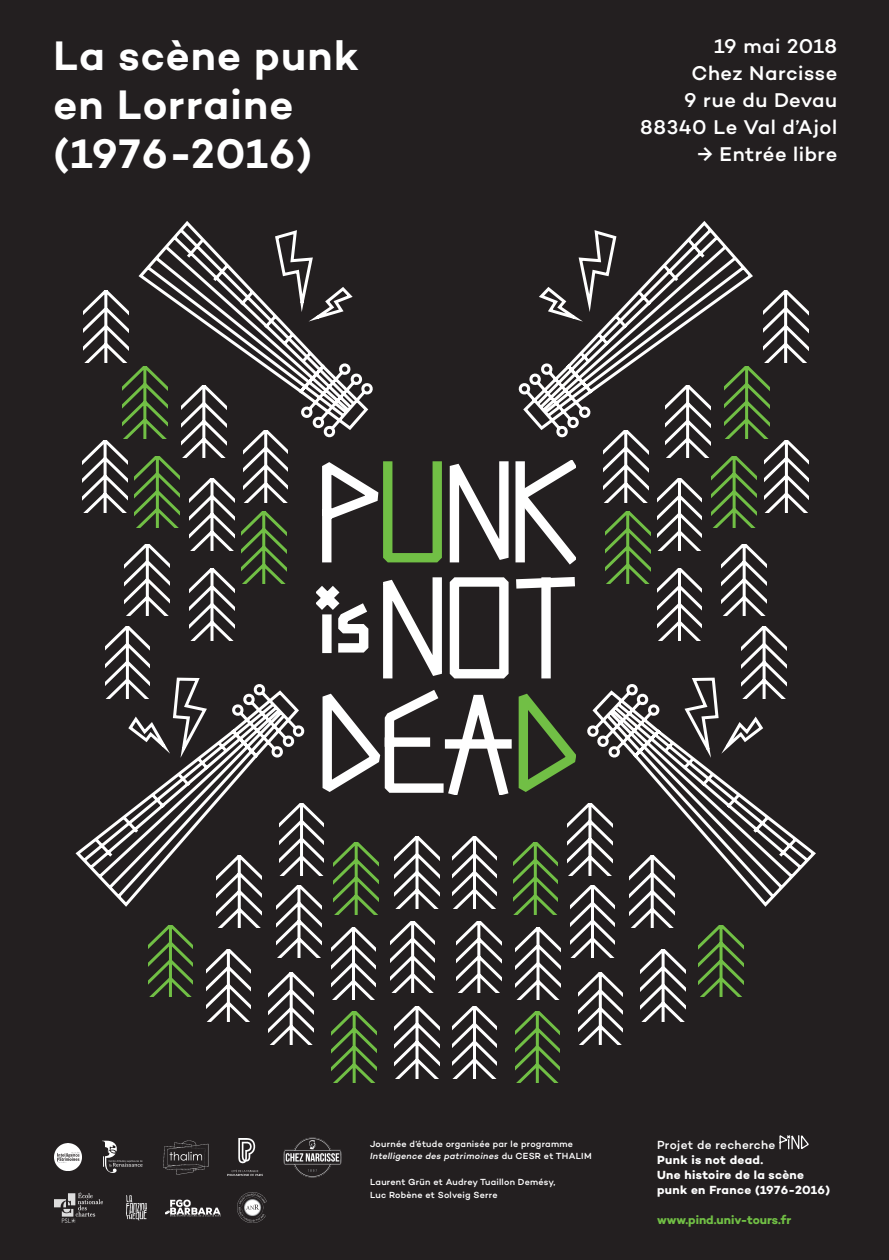
<style>
.page{position:relative;width:889px;height:1260px;background:#fff}
.page>*{position:absolute;margin:0;border:0;box-sizing:border-box;transform-origin:0 0}
.t1{font:600 42px/48.8px "Campton";letter-spacing:.025em;color:#fff}
.t2{font:500 20.25px/27px "Campton";letter-spacing:.025em;color:#fff;text-align:right}
.t3{font:700 12px/15px "Campton";letter-spacing:.025em;color:#fff}
.t4{font:700 12px "Campton";color:#71bf45}
.t5{font:500 12px "Campton";letter-spacing:.025em;color:#fff}
.t6{font:500 9px/12.8px "Campton";letter-spacing:.025em;color:#fff}
.s1{font-style:italic}
</style>
<div class="page">
<div style="left:0;top:0;width:888px;height:1259px;background:#231f20"></div>
<svg style="left:375px;top:461px;width:137px;height:333px"></svg>
<svg style="left:335px;top:858px;width:43px;height:56px"></svg>
<svg style="left:331px;top:1011px;width:45px;height:71px"></svg>
<svg style="left:148px;top:925px;width:45px;height:71px"></svg>
<svg style="left:217px;top:909px;width:44px;height:18px"></svg>
<svg style="left:206px;top:949px;width:44px;height:72px"></svg>
<svg style="left:394px;top:1006px;width:45px;height:72px"></svg>
<svg style="left:269px;top:973px;width:44px;height:71px"></svg>
<svg style="left:276px;top:909px;width:45px;height:48px"></svg>
<svg style="left:331px;top:928px;width:44px;height:71px"></svg>
<svg style="left:390px;top:921px;width:45px;height:72px"></svg>
<svg style="left:394px;top:836px;width:45px;height:72px"></svg>
<svg style="left:75px;top:221px;width:300px;height:688px"></svg>
<svg style="left:513px;top:860px;width:43px;height:54px"></svg>
<svg style="left:515px;top:1011px;width:44px;height:71px"></svg>
<svg style="left:698px;top:925px;width:45px;height:71px"></svg>
<svg style="left:629px;top:909px;width:45px;height:18px"></svg>
<svg style="left:640px;top:949px;width:45px;height:72px"></svg>
<svg style="left:452px;top:1006px;width:44px;height:72px"></svg>
<svg style="left:578px;top:973px;width:44px;height:71px"></svg>
<svg style="left:570px;top:909px;width:44px;height:48px"></svg>
<svg style="left:515px;top:928px;width:45px;height:71px"></svg>
<svg style="left:456px;top:921px;width:45px;height:72px"></svg>
<svg style="left:452px;top:836px;width:44px;height:72px"></svg>
<svg style="left:515px;top:221px;width:301px;height:688px"></svg>
<svg style="left:779px;top:1135px;width:30px;height:15px"></svg>
<img style="left:163px;top:1140px;width:45px;height:34px">
<svg style="left:102px;top:1140px;width:40px;height:32px"></svg>
<img style="left:227px;top:1138px;width:35px;height:37px">
<img style="left:54px;top:1143px;width:28px;height:27px">
<img style="left:126px;top:1195px;width:21px;height:26px">
<img style="left:237px;top:1192px;width:29px;height:30px">
<img style="left:283px;top:1137px;width:59px;height:41px">
<img style="left:165px;top:1199px;width:56px;height:18px">
<img style="left:54px;top:1192px;width:49px;height:30px">
<h1 class="t1" style="left:54px;top:30px;width:306px">La scène punk en Lorraine (1976-2016)</h1>
<h2 class="t2" style="left:640px;top:32px;width:198px">19 mai 2018<br>Chez Narcisse<br>9 rue du Devau<br>88340 Le Val d’Ajol</h2>
<h2 class="t2" style="left:697px;top:140px;width:141px">→ Entrée libre</h2>
<p class="t6" style="left:370px;top:1136px;width:223px">Journée d’étude organisée par le programme<br><span class="s1">Intelligence des patrimoines</span> du CESR et THALIM</p>
<p class="t6" style="left:370px;top:1175px;width:187px">Laurent Grün et Audrey Tuaillon Demésy,<br>Luc Robène et Solveig Serre</p>
<h3 class="t5" style="left:657px;top:1137px;width:120px">Projet de recherche</h3>
<h3 class="t3" style="left:657px;top:1152px;width:174px">Punk is not dead.<br>Une histoire de la scène punk en France (1976-2016)</h3>
<h3 class="t4" style="left:657px;top:1211px;width:136px">www.pind.univ-tours.fr</h3>
</div>
